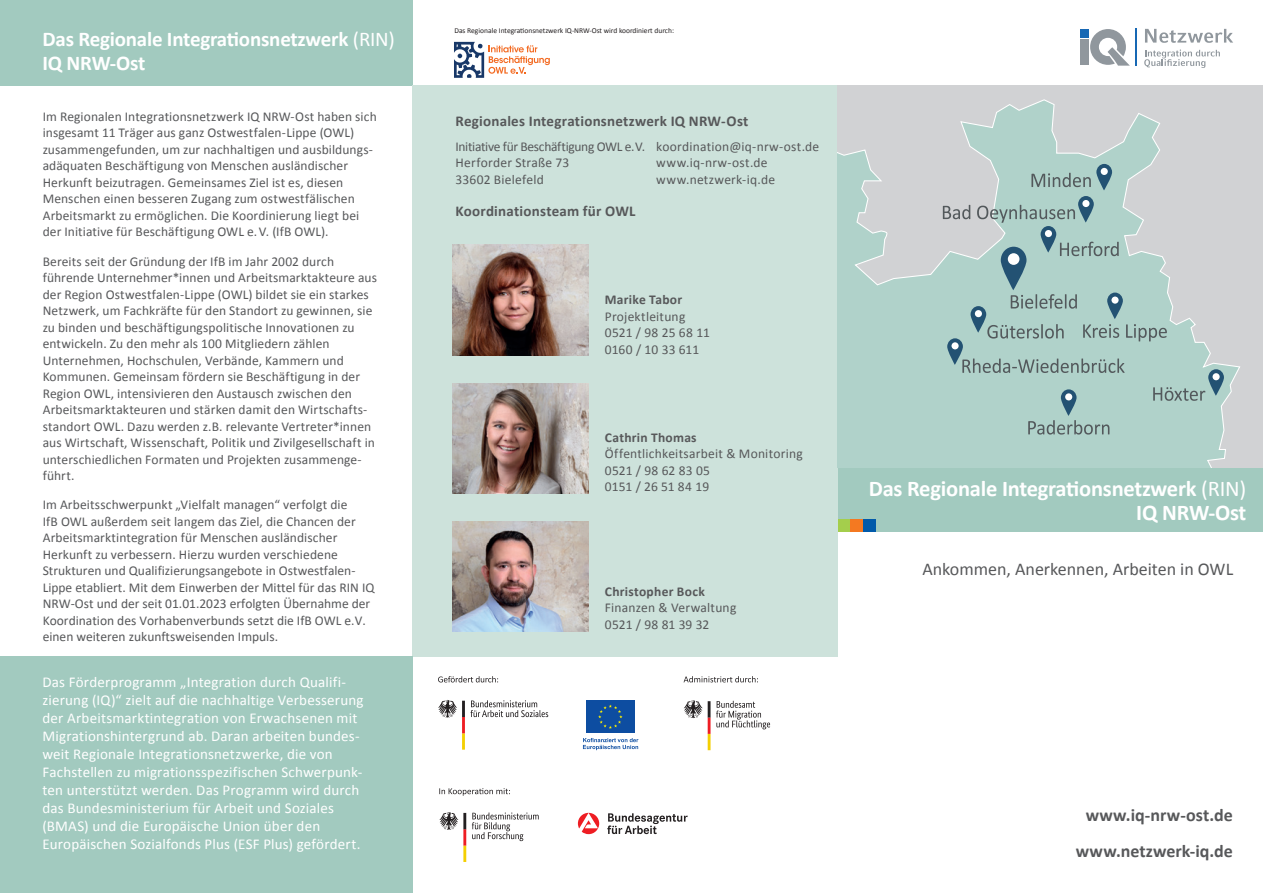
<style>
.page{position:relative;width:1263px;height:893px;background:#fff}
.page>*{position:absolute;margin:0;border:0;box-sizing:border-box;transform-origin:0 0}
._00_Überschrift_Tite{font:700 22.5px "Calibri";letter-spacing:-.01em;color:#fff}
._00_Überschrift_Tite-2{font:700 21px "Calibri";letter-spacing:-.01em;color:#fff}
.t1{font:700 18px "Calibri";color:#57585a}
._00_Unterzeile_Titel{font:18px "Calibri";color:#57585a}
._04_Fließtext_Calibr{font:15px/18px "Calibri";letter-spacing:.01em;color:#fff}
._04_Fließtext_Calibr-2{font:700 15px "Calibri";letter-spacing:.015em;color:#57585a}
._04_Fließtext_Calibr-3{font:13.5px/16.5px "Calibri";letter-spacing:.005em;color:#57585a}
._04_Fließtext_Calibr-4{font:13.5px "Calibri";letter-spacing:-.025em;color:#57585a}
._04_Fließtext_Calibr-5{font:700 13.5px "Calibri";letter-spacing:.02em;color:#57585a}
.t2{font:7.5px "Calibri";color:#231f20}
.s1{font-weight:400}
.s2{font-weight:700}
</style>
<div class="page">
<div style="left:0;top:0;width:412px;height:85px;background:#a2cabf"></div>
<div style="left:838px;top:468px;width:425px;height:63px;background:#a2cabf"></div>
<div style="left:863px;top:519px;width:13px;height:12px;background:#015aaa"></div>
<div style="left:838px;top:519px;width:12px;height:12px;background:#a4ce4c"></div>
<div style="left:850px;top:519px;width:13px;height:12px;background:#f47921"></div>
<svg style="left:438px;top:676px;width:60px;height:6px"></svg>
<svg style="left:607px;top:813px;width:80px;height:21px"></svg>
<svg style="left:578px;top:813px;width:21px;height:21px"></svg>
<svg style="left:472px;top:812px;width:67px;height:29px"></svg>
<svg style="left:439px;top:812px;width:27px;height:50px"></svg>
<svg style="left:439px;top:788px;width:71px;height:8px"></svg>
<svg style="left:716px;top:701px;width:54px;height:28px"></svg>
<svg style="left:684px;top:700px;width:26px;height:50px"></svg>
<svg style="left:684px;top:676px;width:74px;height:6px"></svg>
<svg style="left:438px;top:700px;width:110px;height:50px"></svg>
<svg style="left:586px;top:700px;width:49px;height:33px"></svg>
<div style="left:586px;top:701px;width:48px;height:32px;background:#0d4da1"></div>
<svg style="left:598px;top:705px;width:24px;height:24px"></svg>
<svg style="left:583px;top:738px;width:55px;height:12px"></svg>
<div style="left:412px;top:85px;width:426px;height:571px;background:#cde2db"></div>
<div style="left:0;top:656px;width:412px;height:237px;background:#a2cabf"></div>
<svg style="left:454px;top:42px;width:96px;height:36px"></svg>
<div style="left:838px;top:85px;width:425px;height:383px;background:#d1d2d4"></div>
<svg style="left:838px;top:99px;width:402px;height:369px"></svg>
<svg style="left:1031px;top:164px;width:81px;height:26px;background:#96b5b3"></svg>
<svg style="left:943px;top:196px;width:281px;height:239px"></svg>
<div style="left:1080px;top:39px;width:9px;height:26px;background:#90979d"></div>
<div style="left:1080px;top:29px;width:9px;height:9px;background:#1768b4"></div>
<svg style="left:1090px;top:29px;width:40px;height:37px"></svg>
<hr style="left:1135px;top:29px;width:1px;height:37px;background:#1768b4">
<svg style="left:1144px;top:49px;width:76px;height:19px"></svg>
<svg style="left:1145px;top:29px;width:88px;height:14px"></svg>
<img style="left:452px;top:245px;width:136px;height:111px">
<img style="left:452px;top:383px;width:136px;height:111px">
<img style="left:452px;top:521px;width:136px;height:111px">
<p class="_00_Überschrift_Tite-2" style="left:43px;top:26px;width:354px">Das Regionale Integrationsnetzwerk <span class="s1">(RIN)</span></p>
<p class="_00_Überschrift_Tite-2" style="left:43px;top:50px;width:104px">IQ NRW-Ost</p>
<p class="_04_Fließtext_Calibr-3" style="left:43px;top:108px;width:336px">Im Regionalen Integrationsnetzwerk IQ NRW-Ost haben sich insgesamt 11 Träger aus ganz Ostwestfalen-Lippe (OWL) zusammengefunden, um zur nachhaltigen und ausbildungs&shy;adäquaten Beschäftigung von Menschen ausländischer Herkunft beizutragen. Gemeinsames Ziel ist es, diesen Menschen einen besseren Zugang zum ostwestfälischen Arbeitsmarkt zu ermöglichen. Die Koordinierung liegt bei der Initiative für Beschäftigung OWL e. V. (IfB OWL).</p>
<p class="_04_Fließtext_Calibr-3" style="left:43px;top:252px;width:336px">Bereits seit der Gründung der IfB im Jahr 2002 durch führende Unternehmer*innen und Arbeitsmarktakteure aus der Region Ostwestfalen-Lippe (OWL) bildet sie ein starkes Netzwerk, um Fachkräfte für den Standort zu gewinnen, sie zu binden und beschäftigungspolitische Innovationen zu entwickeln. Zu den mehr als 100 Mitgliedern zählen Unternehmen, Hochschulen, Verbände, Kammern und Kommunen. Gemeinsam fördern sie Beschäftigung in der Region OWL, intensivieren den Austausch zwischen den Arbeitsmarktakteuren und stärken damit den Wirtschafts&shy;standort OWL. Dazu werden z.B. relevante Vertreter*innen aus Wirtschaft, Wissenschaft, Politik und Zivilgesellschaft in unterschiedlichen Formaten und Projekten zusammenge&shy;führt.</p>
<p class="_04_Fließtext_Calibr-3" style="left:43px;top:496px;width:333px">Im Arbeitsschwerpunkt „Vielfalt managen“ verfolgt die<br>IfB OWL außerdem seit langem das Ziel, die Chancen der Arbeitsmarktintegration für Menschen ausländischer Herkunft zu verbessern. Hierzu wurden verschiedene Strukturen und Qualifizierungsangebote in Ostwestfalen-Lippe etabliert. Mit dem Einwerben der Mittel für das RIN IQ NRW-Ost und der seit 01.01.2023 erfolgten Übernahme der Koordination des Vorhabenverbunds setzt die IfB OWL e.V. einen weiteren zukunftsweisenden Impuls.</p>
<p class="_04_Fließtext_Calibr" style="left:43px;top:673px;width:323px">Das Förderprogramm „Integration durch Qualifi&shy;zierung (IQ)“ zielt auf die nachhaltige Verbesserung der Arbeitsmarktintegration von Erwachsenen mit Migrationshintergrund ab. Daran arbeiten bundes&shy;weit Regionale Integrationsnetzwerke, die von Fachstellen zu migrationsspezifischen Schwerpunk&shy;ten unterstützt werden. Das Programm wird durch das Bundesministerium für Arbeit und Soziales (BMAS) und die Europäische Union über den Europäischen Sozialfonds Plus (ESF Plus) gefördert.</p>
<p class="t2" style="left:454px;top:26px;width:221px">Das Regionale Integrationsnetzwerk IQ-NRW-Ost wird koordiniert durch:</p>
<p class="_04_Fließtext_Calibr-2" style="left:455px;top:112px;width:294px">Regionales Integrationsnetzwerk IQ NRW-Ost</p>
<p class="_04_Fließtext_Calibr-4" style="left:455px;top:138px;width:191px">Initiative für Beschäftigung OWL e.V.</p>
<p class="_04_Fließtext_Calibr-3" style="left:455px;top:154px;width:115px">Herforder Straße 73<br>33602 Bielefeld</p>
<p class="_04_Fließtext_Calibr-2" style="left:455px;top:202px;width:182px">Koordinationsteam für OWL</p>
<p class="_04_Fließtext_Calibr-3" style="left:656px;top:137px;width:164px">koordination@iq-nrw-ost.de www.iq-nrw-ost.de www.netzwerk-iq.de</p>
<p class="_04_Fließtext_Calibr-5" style="left:605px;top:291px;width:79px">Marike Tabor</p>
<p class="_04_Fließtext_Calibr-3" style="left:605px;top:307px;width:82px">Projektleitung</p>
<p class="_04_Fließtext_Calibr-3" style="left:605px;top:324px;width:107px">0521 / 98 25 68 11</p>
<p class="_04_Fließtext_Calibr-3" style="left:605px;top:340px;width:96px">0160 / 10 33 611</p>
<p class="_04_Fließtext_Calibr-3" style="left:605px;top:428px;width:199px"><span class="s2">Cathrin Thomas<br></span>Öffentlichkeitsarbeit &amp; Monitoring<br>0521 / 98 62 83 05<br>0151 / 26 51 84 19</p>
<p class="_04_Fließtext_Calibr-3" style="left:605px;top:582px;width:133px"><span class="s2">Christopher Bock<br></span>Finanzen &amp; Verwaltung<br>0521 / 98 81 39 32</p>
<p class="_00_Überschrift_Tite" style="left:869px;top:475px;width:379px">Das Regionale Integrationsnetzwerk <span class="s1">(RIN)</span></p>
<p class="_00_Überschrift_Tite" style="left:1136px;top:499px;width:112px">IQ NRW-Ost</p>
<p class="_00_Unterzeile_Titel" style="left:922px;top:558px;width:312px">Ankommen, Anerkennen, Arbeiten in OWL</p>
<p class="t1" style="left:1086px;top:803px;width:149px">www.iq-nrw-ost.de</p>
<p class="t1" style="left:1076px;top:839px;width:159px">www.netzwerk-iq.de</p>
</div>
